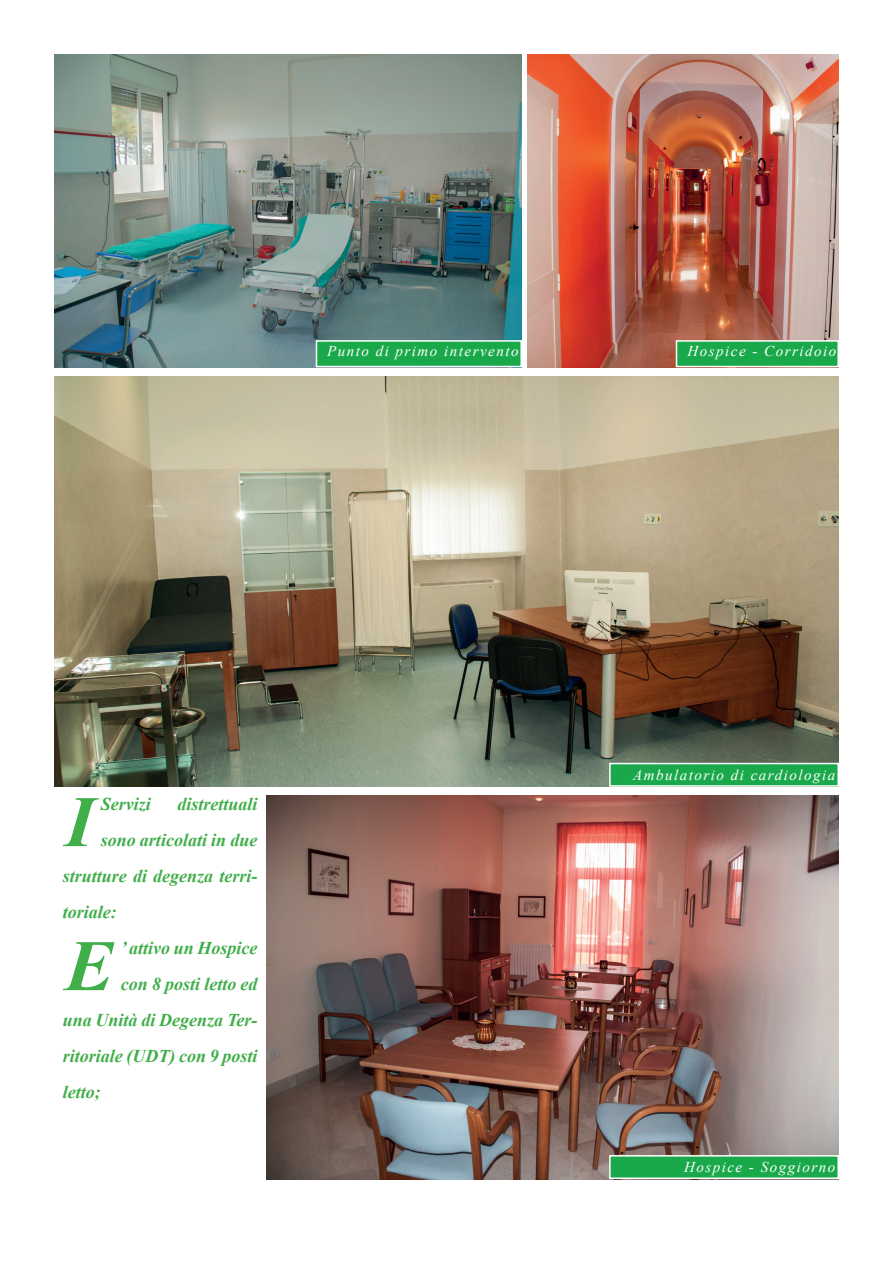
<style>
.page{position:relative;width:893px;height:1263px;background:#fff}
.page>*{position:absolute;margin:0;border:0;box-sizing:border-box;transform-origin:0 0}
.t1{font:italic 700 72.3px "Times New Roman";color:#40ae49}
.t2{font:italic 700 18px "Times New Roman";color:#40ae49}
.t3{font:italic 15px "Times New Roman";letter-spacing:.1em;color:#fff}
</style>
<div class="page">
<img style="left:54px;top:54px;width:468px;height:313px">
<div style="left:316px;top:340px;width:206px;height:27px;background:#1aa94a;border:2px solid #fff"></div>
<img style="left:527px;top:54px;width:312px;height:313px">
<div style="left:676px;top:340px;width:163px;height:27px;background:#1aa94a;border:2px solid #fff"></div>
<img style="left:54px;top:376px;width:785px;height:411px">
<img style="left:266px;top:795px;width:573px;height:384px">
<div style="left:609px;top:763px;width:230px;height:24px;background:#1aa94a;border:2px solid #fff"></div>
<div style="left:609px;top:1155px;width:230px;height:24px;background:#1aa94a;border:2px solid #fff"></div>
<p class="t3" style="left:327px;top:340px;width:193px">Punto di primo intervento</p>
<p class="t3" style="left:688px;top:340px;width:150px">Hospice - Corridoio</p>
<h1 class="t1" style="left:65px;top:771px;width:30px">I</h1>
<p class="t2" style="left:101px;top:791px;width:52px">Servizi</p>
<p class="t2" style="left:177px;top:791px;width:82px">distrettuali</p>
<p class="t2" style="left:101px;top:827px;width:158px">sono articolati in due</p>
<p class="t2" style="left:63px;top:863px;width:196px">strutture di degenza terri-</p>
<p class="t2" style="left:63px;top:899px;width:56px">toriale:</p>
<h1 class="t1" style="left:65px;top:915px;width:50px">E</h1>
<p class="t2" style="left:121px;top:935px;width:138px">’ attivo un Hospice</p>
<p class="t2" style="left:121px;top:971px;width:138px">con 8 posti letto ed</p>
<p class="t2" style="left:63px;top:1007px;width:196px">una Unità di Degenza Ter-</p>
<p class="t2" style="left:63px;top:1043px;width:196px">ritoriale (UDT) con 9 posti</p>
<p class="t2" style="left:63px;top:1079px;width:39px">letto;</p>
<p class="t3" style="left:633px;top:765px;width:203px">Ambulatorio di cardiologia</p>
<p class="t3" style="left:684px;top:1157px;width:153px">Hospice - Soggiorno</p>
</div>
